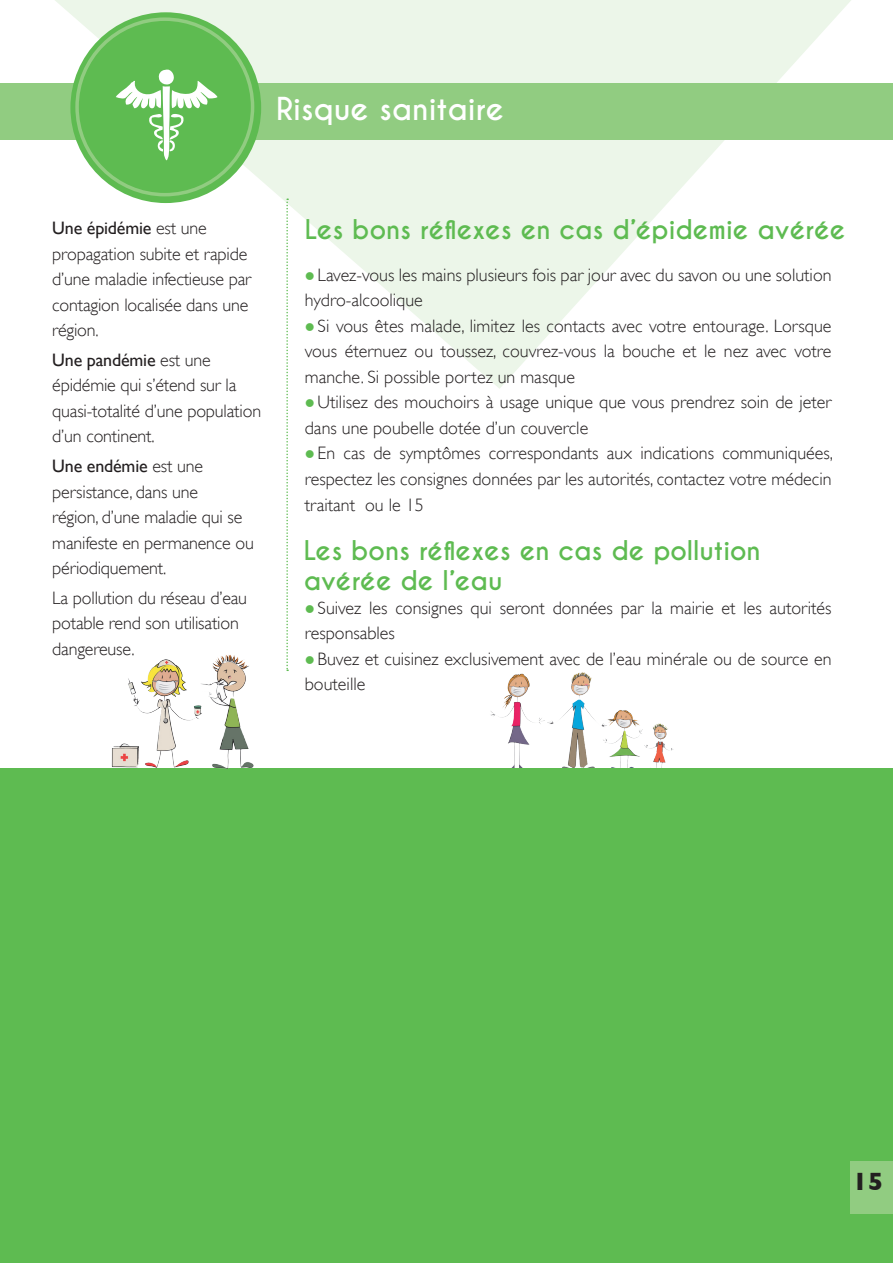
<style>
.page{position:relative;width:893px;height:1263px;background:#fff}
.page>*{position:absolute;margin:0;border:0;box-sizing:border-box;transform-origin:0 0}
.t1{font:700 29.7px "Caviar Dreams";color:#fff}
.t2{font:700 25.5px/30.6px "Caviar Dreams";color:#5ebb51}
.t3{font:700 25.5px "Gill Sans";color:#231f20}
.t4{font:300 18px/25.5px "Gill Sans";color:#231f20}
.s1{font-weight:400}
.s2{color:#5ebb51}
</style>
<div class="page">
<img style="left:491px;top:672px;width:183px;height:96px">
<svg style="left:54px;top:0;width:797px;height:389px"></svg>
<div style="left:0;top:768px;width:893px;height:495px;background:#5ebb51"></div>
<div style="left:850px;top:1161px;width:43px;height:61px;background:#91cc81"></div>
<div style="left:0;top:1215px;width:893px;height:48px;background:#5ebb51"></div>
<div style="left:0;top:84px;width:893px;height:56px;background:#91cc81"></div>
<div style="left:70px;top:12px;width:191px;height:191px;background:#5ebb51;border-radius:50%"></div>
<svg style="left:116px;top:69px;width:101px;height:91px"></svg>
<svg style="left:286px;top:199px;width:2px;height:472px"></svg>
<img style="left:111px;top:655px;width:143px;height:113px">
<h1 class="t1" style="left:276px;top:91px;width:229px">Risque sanitaire</h1>
<p class="t4" style="left:52px;top:215px;width:200px"><span class="s1">Une épidémie</span> est une propagation subite et rapide d’une maladie infectieuse par contagion localisée dans une région.</p>
<p class="t4" style="left:52px;top:347px;width:210px"><span class="s1">Une pandémie</span> est une épidémie qui s’étend sur la quasi-totalité d’une population d’un continent.</p>
<p class="t4" style="left:52px;top:453px;width:203px"><span class="s1">Une endémie</span> est une persistance, dans une<br>région, d’une maladie qui se manifeste en permanence ou périodiquement.</p>
<p class="t4" style="left:52px;top:585px;width:196px">La pollution du réseau d’eau potable rend son utilisation dangereuse.</p>
<h2 class="t2" style="left:305px;top:214px;width:542px">Les bons réflexes en cas d’épidemie avérée</h2>
<p class="t4" style="left:305px;top:262px;width:528px"><span class="s2">●</span> Lavez-vous les mains plusieurs fois par jour avec du savon ou une solution hydro-alcoolique</p>
<p class="t4" style="left:305px;top:313px;width:528px;text-align:justify"><span class="s2">●</span> Si vous êtes malade, limitez les contacts avec votre entourage. Lorsque vous éternuez ou toussez, couvrez-vous la bouche et le nez avec votre manche. Si possible portez un masque</p>
<p class="t4" style="left:305px;top:390px;width:528px"><span class="s2">●</span> Utilisez des mouchoirs à usage unique que vous prendrez soin de jeter dans une poubelle dotée d’un couvercle</p>
<p class="t4" style="left:305px;top:441px;width:530px;text-align:justify"><span class="s2">●</span> En cas de symptômes correspondants aux indications communiquées, respectez les consignes données par les autorités, contactez votre médecin traitant ou le 15</p>
<h2 class="t2" style="left:304px;top:535px;width:458px">Les bons réflexes en cas de pollution avérée de l’eau</h2>
<p class="t4" style="left:305px;top:595px;width:528px"><span class="s2">●</span> Suivez les consignes qui seront données par la mairie et les autorités responsables</p>
<p class="t4" style="left:305px;top:646px;width:528px"><span class="s2">●</span> Buvez et cuisinez exclusivement avec de l’eau minérale ou de source en bouteille</p>
<h2 class="t3" style="left:852px;top:1166px;width:32px">15</h2>
</div>
